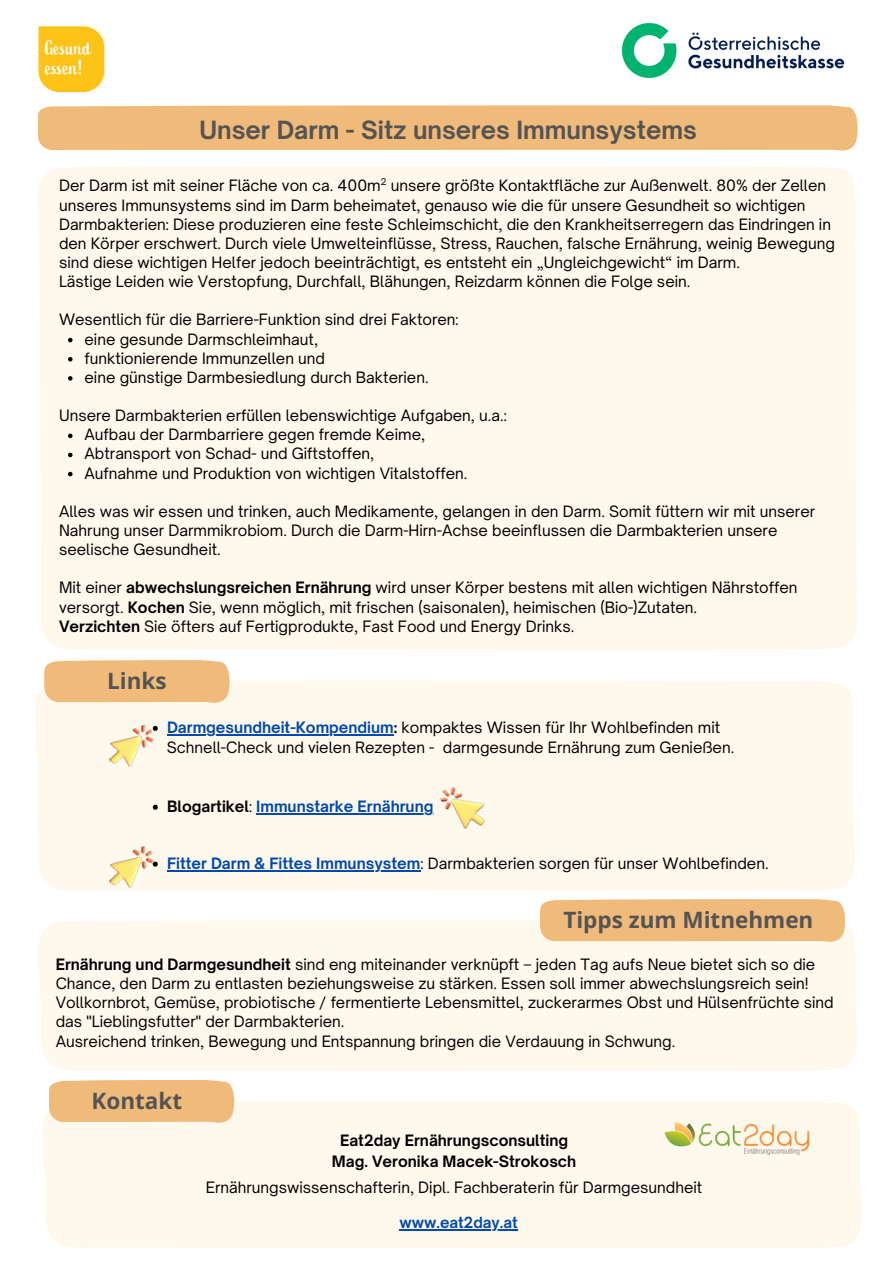
<style>
.page{position:relative;width:894px;height:1264px;background:#fff}
.page>*{position:absolute;margin:0;border:0;box-sizing:border-box;transform-origin:0 0}
.t1{font:700 24px "Open Sauce One";color:#545454}
.t2{font:700 22.5px "Open Sans";color:#545454}
.t3{font:15px/19.2px "Open Sauce One";color:#000}
.t4{font:700 15px/20.7px "Open Sauce One";color:#000;text-align:center}
.t5{font:700 15px "Open Sauce One";color:#004aad}
.t6{font:700 14.7px "Open Sauce One";color:#004aad}
.t7{font:9px "Open Sauce One";color:#000}
.s1{font-weight:700}
.s2{font-weight:700;color:#004aad}
.s3{color:#000}
.s4{font-weight:400;color:#000}
</style>
<div class="page">
<img style="left:38px;top:26px;width:67px;height:67px">
<div style="left:38px;top:105px;width:819px;height:46px;background:#f0ba7a"></div>
<div style="left:35px;top:680px;width:819px;height:211px;background:#fff8ed"></div>
<div style="left:38px;top:920px;width:819px;height:150px;background:#fff8ed"></div>
<div style="left:44px;top:660px;width:185px;height:42px;background:#f0ba7a"></div>
<div style="left:539px;top:899px;width:305px;height:42px;background:#f0ba7a"></div>
<div style="left:42px;top:1101px;width:819px;height:147px;background:#fff8ed"></div>
<div style="left:49px;top:1080px;width:185px;height:42px;background:#f0ba7a"></div>
<div style="left:38px;top:166px;width:819px;height:484px;background:#fff8ed"></div>
<hr style="left:167px;top:734px;width:227px;height:2px;background:#004aad">
<svg style="left:153px;top:804px;width:5px;height:5px"></svg>
<hr style="left:256px;top:813px;width:177px;height:1px;background:#004aad">
<hr style="left:167px;top:870px;width:253px;height:1px;background:#004aad">
<img style="left:103px;top:723px;width:56px;height:48px">
<img style="left:437px;top:776px;width:55px;height:60px">
<img style="left:103px;top:844px;width:56px;height:47px">
<img style="left:651px;top:1109px;width:167px;height:53px">
<img style="left:621px;top:22px;width:224px;height:57px">
<hr style="left:399px;top:1229px;width:118px;height:1px;background:#004aad">
<svg style="left:68px;top:338px;width:4px;height:4px"></svg>
<svg style="left:68px;top:357px;width:4px;height:4px"></svg>
<svg style="left:68px;top:376px;width:4px;height:4px"></svg>
<svg style="left:68px;top:433px;width:4px;height:5px"></svg>
<svg style="left:68px;top:452px;width:4px;height:5px"></svg>
<svg style="left:68px;top:472px;width:4px;height:4px"></svg>
<p class="t1" style="left:199px;top:115px;width:499px">Unser Darm - Sitz unseres Immunsystems</p>
<p class="t7" style="left:380px;top:176px;width:7px">2</p>
<p class="t3" style="left:59px;top:176px;width:777px">Der Darm ist mit seiner Fläche von ca. 400m unsere größte Kontaktfläche zur Außenwelt. 80% der Zellen unseres Immunsystems sind im Darm beheimatet, genauso wie die für unsere Gesundheit so wichtigen Darmbakterien: Diese produzieren eine feste Schleimschicht, die den Krankheitserregern das Eindringen in den Körper erschwert. Durch viele Umwelteinflüsse, Stress, Rauchen, falsche Ernährung, weinig Bewegung sind diese wichtigen Helfer jedoch beeinträchtigt, es entsteht ein „Ungleichgewicht“ im Darm.</p>
<h1 class="t3" style="left:59px;top:272px;width:632px">Lästige Leiden wie Verstopfung, Durchfall, Blähungen, Reizdarm können die Folge sein.</h1>
<p class="t3" style="left:59px;top:310px;width:401px">Wesentlich für die Barriere-Funktion sind drei Faktoren:</p>
<p class="t3" style="left:84px;top:329px;width:235px">eine gesunde Darmschleimhaut,</p>
<p class="t3" style="left:84px;top:348px;width:242px">funktionierende Immunzellen und</p>
<p class="t3" style="left:84px;top:367px;width:345px">eine günstige Darmbesiedlung durch Bakterien.</p>
<p class="t3" style="left:59px;top:406px;width:449px">Unsere Darmbakterien erfüllen lebenswichtige Aufgaben, u.a.:</p>
<p class="t3" style="left:84px;top:425px;width:342px">Aufbau der Darmbarriere gegen fremde Keime,</p>
<p class="t3" style="left:84px;top:444px;width:291px">Abtransport von Schad- und Giftstoffen,</p>
<p class="t3" style="left:84px;top:463px;width:384px">Aufnahme und Produktion von wichtigen Vitalstoffen.</p>
<p class="t3" style="left:59px;top:501px;width:757px">Alles was wir essen und trinken, auch Medikamente, gelangen in den Darm. Somit füttern wir mit unserer<br>Nahrung unser Darmmikrobiom. Durch die Darm-Hirn-Achse beeinflussen die Darmbakterien unsere seelische Gesundheit.</p>
<p class="t3" style="left:59px;top:578px;width:739px">Mit einer <span class="s1">abwechslungsreichen Ernährung</span> wird unser Körper bestens mit allen wichtigen Nährstoffen versorgt. <span class="s1">Kochen</span> Sie, wenn möglich, mit frischen (saisonalen), heimischen (Bio-)Zutaten.</p>
<h1 class="t3" style="left:59px;top:616px;width:517px"><span class="s1">Verzichten</span> Sie öfters auf Fertigprodukte, Fast Food und Energy Drinks.</h1>
<p class="t2" style="left:107px;top:665px;width:61px">Links</p>
<p class="t3" style="left:167px;top:718px;width:554px"><span class="s2">Darmgesundheit-Kompendium</span><span class="s1">:</span> kompaktes Wissen für Ihr Wohlbefinden mit</p>
<p class="t3" style="left:167px;top:738px;width:569px">Schnell-Check und vielen Rezepten - darmgesunde Ernährung zum Genießen.</p>
<p class="t5" style="left:167px;top:797px;width:268px"><span class="s3">Blogartikel</span><span class="s4">:</span> Immunstarke Ernährung</p>
<p class="t3" style="left:167px;top:853px;width:603px"><span class="s2">Fitter Darm &amp; Fittes Immunsystem</span>: Darmbakterien sorgen für unser Wohlbefinden.</p>
<p class="t2" style="left:563px;top:904px;width:251px">Tipps zum Mitnehmen</p>
<p class="t3" style="left:56px;top:954px;width:779px"><span class="s1">Ernährung und Darmgesundheit</span> sind eng miteinander verknüpft – jeden Tag aufs Neue bietet sich so die Chance, den Darm zu entlasten beziehungsweise zu stärken. Essen soll immer abwechslungsreich sein!<br>Vollkornbrot, Gemüse, probiotische / fermentierte Lebensmittel, zuckerarmes Obst und Hülsenfrüchte sind das "Lieblingsfutter" der Darmbakterien.</p>
<p class="t3" style="left:56px;top:1031px;width:621px">Ausreichend trinken, Bewegung und Entspannung bringen die Verdauung in Schwung.</p>
<p class="t2" style="left:91px;top:1085px;width:92px">Kontakt</p>
<p class="t4" style="left:332px;top:1129px;width:246px">Eat2day Ernährungsconsulting<br>Mag. Veronika Macek-Strokosch</p>
<p class="t3" style="left:206px;top:1177px;width:498px">Ernährungswissenschafterin, Dipl. Fachberaterin für Darmgesundheit</p>
<p class="t6" style="left:399px;top:1213px;width:120px">www.eat2day.at</p>
</div>
